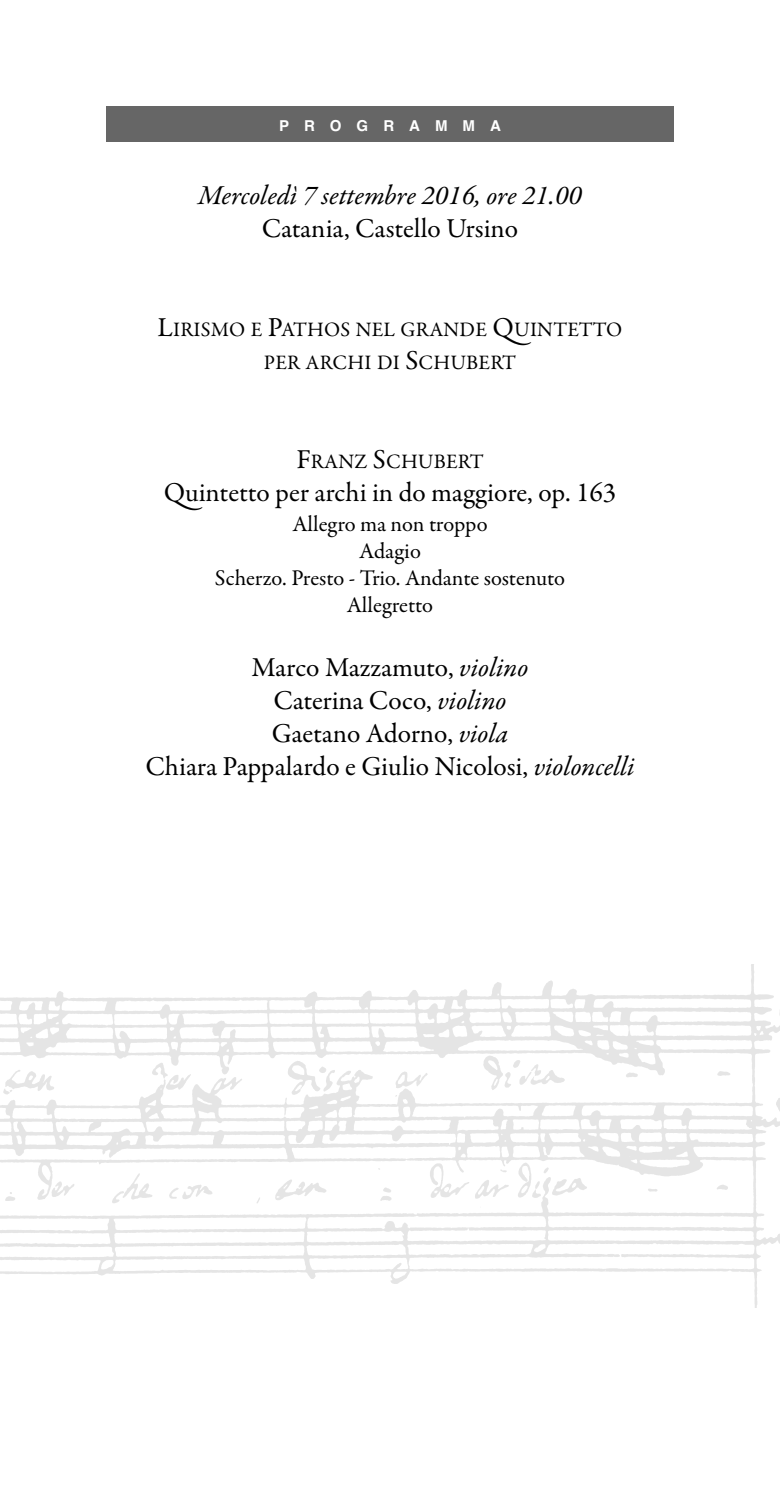
<style>
.page{position:relative;width:780px;height:1489px;background:#fff}
.page>*{position:absolute;margin:0;border:0;box-sizing:border-box;transform-origin:0 0}
.t1{font:27.5px/33px "Garamond Premr Pro";color:#000;text-align:center}
.t2{font:italic 27.5px "Garamond Premr Pro";letter-spacing:-.005em;color:#000}
.t3{font:22.5px/27px "Garamond Premr Pro";letter-spacing:-.005em;color:#000;text-align:center}
.t4{font:20.5px/33px "Garamond Premr Pro";letter-spacing:.01em;color:#000;text-align:center}
.t5{font:700 15px "Helvetica";letter-spacing:1em;color:#fff}
.s1{font-size:27.5px}
.s2{font-style:italic}
</style>
<div class="page">
<div style="left:106px;top:106px;width:567px;height:36px;background:#666"></div>
<img style="left:0;top:964px;width:780px;height:342px">
<p class="t5" style="left:279px;top:113px;width:223px">PROGRAMMA</p>
<p class="t2" style="left:198px;top:178px;width:385px">Mercoledì 7 settembre 2016, ore 21.00</p>
<p class="t1" style="left:262px;top:213px;width:258px">Catania, Castello Ursino</p>
<p class="t4" style="left:158px;top:314px;width:466px"><span class="s1">L</span>IRISMO E <span class="s1">P</span>ATHOS NEL GRANDE <span class="s1">Q</span>UINTETTO<br>PER ARCHI DI <span class="s1">S</span>CHUBERT</p>
<p class="t4" style="left:296px;top:446px;width:189px"><span class="s1">F</span>RANZ <span class="s1">S</span>CHUBERT</p>
<p class="t1" style="left:164px;top:477px;width:454px">Quintetto per archi in do maggiore, op. 163</p>
<p class="t3" style="left:215px;top:511px;width:351px">Allegro ma non troppo<br>Adagio<br>Scherzo. Presto - Trio. Andante sostenuto<br>Allegretto</p>
<p class="t1" style="left:145px;top:651px;width:490px">Marco Mazzamuto, <span class="s2">violino<br></span>Caterina Coco, <span class="s2">violino<br></span>Gaetano Adorno, <span class="s2">viola<br></span>Chiara Pappalardo e Giulio Nicolosi, <span class="s2">violoncelli</span></p>
</div>
